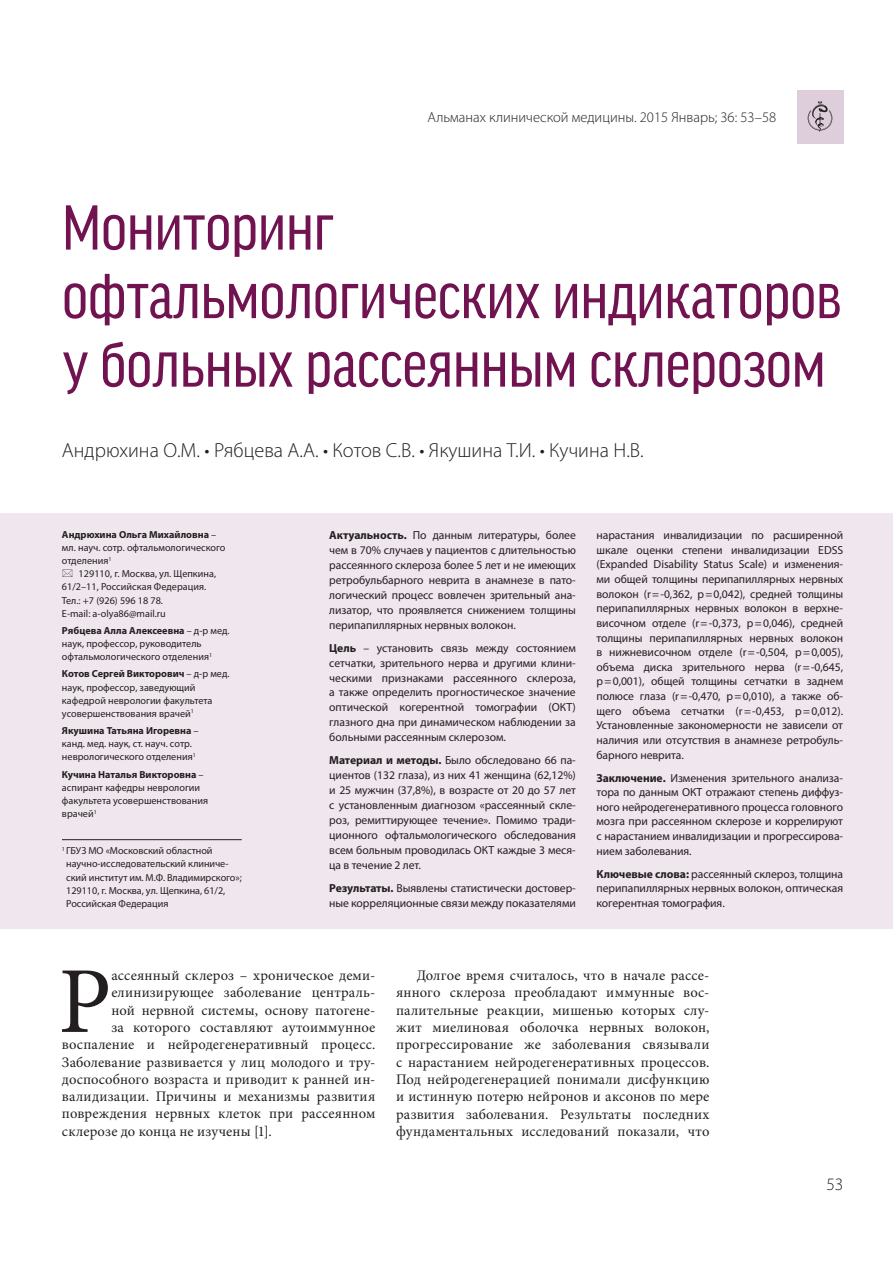
<style>
.page{position:relative;width:893px;height:1263px;background:#fff}
.page>*{position:absolute;margin:0;border:0;box-sizing:border-box;transform-origin:0 0}
.t1{font:94.35px "Minion Pro";color:#231f20}
.t2{font:condensed 67.8px/68.6px "Good Headline Pro";letter-spacing:-.005em;color:#701350}
.t3{font:300 20.4px "Myriad Pro";color:#231f20}
.t4{font:300 17.55px "Myriad Pro";color:#231f20}
.t5{font:14.55px/17.2px "Minion Pro";letter-spacing:.015em;color:#231f20;text-align:justify}
.t6{font:300 14.55px "Myriad Pro";color:#231f20}
.t7{font:11.7px/14.7px "Myriad Pro";letter-spacing:-.005em;color:#231f20;text-align:justify}
.t8{font:10.2px/13px "Myriad Pro";color:#231f20}
.s1{font-weight:700}
</style>
<div class="page">
<div style="left:0;top:513px;width:893px;height:415px;background:#efe7ed"></div>
<hr style="left:62px;top:839px;width:180px;height:1px;background:#231f20">
<div style="left:797px;top:90px;width:46px;height:53px;background:#decedb"></div>
<svg style="left:808px;top:101px;width:24px;height:31px"></svg>
<p class="t6" style="left:427px;top:109px;width:350px">Альманах клинической медицины. 2015 Январь; 36: 53–58</p>
<h2 class="t2" style="left:62px;top:192px;width:781px">Мониторинг<br>офтальмологических индикаторов у больных рассеянным склерозом</h2>
<h3 class="t3" style="left:62px;top:438px;width:583px">Андрюхина О.М. • Рябцева А.А. • Котов С.В. • Якушина Т.И. • Кучина Н.В.</h3>
<p class="t8" style="left:62px;top:529px;width:165px"><span class="s1">Андрюхина Ольга Михайловна</span> – мл. науч. сотр. офтальмологического отделения<sup>1</sup></p>
<p class="t8" style="left:62px;top:568px;width:156px;text-indent:17px">129110, г. Москва, ул. Щепкина,<br>61/2–11, Российская Федерация.<br>Тел.: +7 (926) 596 18 78.<br>Е-mail: a-olya86@mail.ru</p>
<p class="t8" style="left:62px;top:625px;width:169px"><span class="s1">Рябцева Алла Алексеевна</span> – д-р мед. наук, профессор, руководитель офтальмологического отделения<sup>1</sup></p>
<p class="t8" style="left:62px;top:668px;width:169px"><span class="s1">Котов Сергей Викторович</span> – д-р мед. наук, профессор, заведующий кафедрой неврологии факультета усовершенствования врачей<sup>1</sup></p>
<p class="t8" style="left:62px;top:725px;width:138px"><span class="s1">Якушина Татьяна Игоревна</span> – канд. мед. наук, ст. науч. сотр. неврологического отделения<sup>1</sup></p>
<p class="t8" style="left:62px;top:768px;width:148px"><span class="s1">Кучина Наталья Викторовна</span> – аспирант кафедры неврологии факультета усовершенствования врачей<sup>1</sup></p>
<p class="t8" style="left:66px;top:845px;width:177px;text-indent:-4px"><sup>1</sup> ГБУЗ МО «Московский областной научно-исследовательский клиниче&shy;ский институт им. М.Ф. Владимирского»; 129110, г. Москва, ул. Щепкина, 61/2, Российская Федерация</p>
<p class="t7" style="left:329px;top:528px;width:248px"><span class="s1">Актуальность.</span> По данным литературы, более чем в 70% случаев у пациентов с длительностью рассеянного склероза более 5 лет и не имеющих ретробульбарного неврита в анамнезе в пато&shy;логический процесс вовлечен зрительный ана&shy;лизатор, что проявляется снижением толщины перипапиллярных нервных волокон.</p>
<p class="t7" style="left:329px;top:641px;width:248px"><span class="s1">Цель</span> – установить связь между состоянием сетчатки, зрительного нерва и другими клини&shy;ческими признаками рассеянного склероза, а также определить прогностическое значение оптической когерентной томографии (ОКТ) глазного дна при динамическом наблюдении за больными рассеянным склерозом.</p>
<p class="t7" style="left:329px;top:754px;width:248px"><span class="s1">Материал и методы.</span> Было обследовано 66 па&shy;циентов (132 глаза), из них 41 женщина (62,12%) и 25 мужчин (37,8%), в возрасте от 20 до 57 лет с установленным диагнозом «рассеянный скле&shy;роз, ремиттирующее течение». Помимо тради&shy;ционного офтальмологического обследования всем больным проводилась ОКТ каждые 3 меся&shy;ца в течение 2 лет.</p>
<p class="t7" style="left:329px;top:881px;width:248px"><span class="s1">Результаты.</span> Выявлены статистически достовер&shy;ные корреляционные связи между показателями</p>
<p class="t7" style="left:596px;top:529px;width:248px">нарастания инвалидизации по расширенной шкале оценки степени инвалидизации EDSS (Expanded Disability Status Scale) и изменения&shy;ми общей толщины перипапиллярных нервных волокон (r = -0,362, p = 0,042), средней толщины перипапиллярных нервных волокон в верхне&shy;височном отделе (r = -0,373, p = 0,046), средней толщины перипапиллярных нервных волокон в нижневисочном отделе (r = -0,504, p = 0,005), объема диска зрительного нерва (r = -0,645, p = 0,001), общей толщины сетчатки в заднем полюсе глаза (r = -0,470, p = 0,010), а также об&shy;щего объема сетчатки (r = -0,453, p = 0,012).<br>Установленные закономерности не зависели от наличия или отсутствия в анамнезе ретробуль&shy;барного неврита.</p>
<p class="t7" style="left:596px;top:771px;width:248px"><span class="s1">Заключение.</span> Изменения зрительного анализа&shy;тора по данным ОКТ отражают степень диффуз&shy;ного нейродегенеративного процесса головного мозга при рассеянном склерозе и коррелируют с нарастанием инвалидизации и прогрессирова&shy;нием заболевания.</p>
<p class="t7" style="left:596px;top:867px;width:248px"><span class="s1">Ключевые слова:</span> рассеянный склероз, толщина перипапиллярных нервных волокон, оптическая когерентная томография.</p>
<h1 class="t1" style="left:58px;top:964px;width:55px">Р</h1>
<p class="t5" style="left:111px;top:968px;width:265px">ассеянный склероз – хроническое деми-</p>
<p class="t5" style="left:111px;top:985px;width:265px">елинизирующее заболевание централь-</p>
<p class="t5" style="left:111px;top:1003px;width:266px">ной нервной системы, основу патогене-</p>
<p class="t5" style="left:111px;top:1020px;width:265px">за которого составляют аутоиммунное</p>
<p class="t5" style="left:62px;top:1037px;width:315px">воспаление и нейродегенеративный процесс.</p>
<p class="t5" style="left:62px;top:1054px;width:315px">Заболевание развивается у лиц молодого и тру-</p>
<p class="t5" style="left:62px;top:1072px;width:315px">доспособного возраста и приводит к ранней ин-</p>
<p class="t5" style="left:62px;top:1089px;width:315px">валидизации. Причины и механизмы развития</p>
<p class="t5" style="left:62px;top:1106px;width:315px">повреждения нервных клеток при рассеянном</p>
<p class="t5" style="left:62px;top:1124px;width:211px">склерозе до конца не изучены [1].</p>
<p class="t5" style="left:396px;top:968px;width:315px;text-indent:21px">Долгое время считалось, что в начале рассе&shy;янного склероза преобладают иммунные вос&shy;палительные реакции, мишенью которых слу&shy;жит миелиновая оболочка нервных волокон, прогрессирование же заболевания связывали с нарастанием нейродегенеративных процессов.<br>Под нейродегенерацией понимали дисфункцию и истинную потерю нейронов и аксонов по мере развития заболевания. Результаты последних фундаментальных исследований показали, что</p>
<h3 class="t4" style="left:826px;top:1173px;width:19px">53</h3>
</div>
